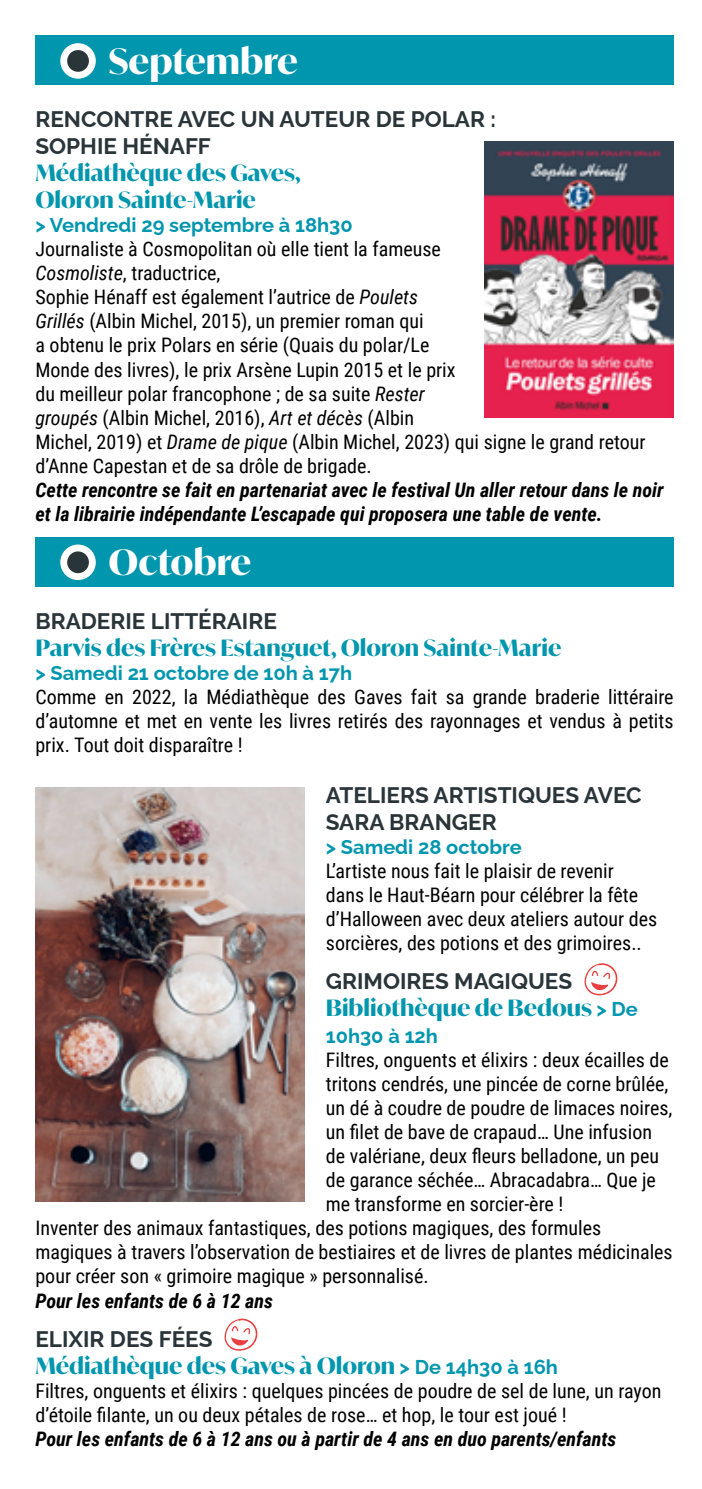
<style>
.page{position:relative;width:702px;height:1489px;background:#fff}
.page>*{position:absolute;margin:0;border:0;box-sizing:border-box;transform-origin:0 0}
.t1{font:700 35px "Ivy Mode";color:#fff}
.t2{font:700 22.5px/27px "Ivy Mode";color:#0096ae}
.t3{font:700 22.5px/27px "Raleway";color:#2a353a}
.t4{font:20px/24px "Roboto Condensed";color:#000}
.t5{font:italic 700 20px/24px "Roboto Condensed";color:#000}
.t6{font:700 20px "Raleway";color:#0096ae}
.s1{font-style:italic}
.s2{font-family:"Raleway";font-size:20px}
</style>
<div class="page">
<div style="left:35px;top:35px;width:638px;height:50px;background:#0096ae"></div>
<div style="left:60px;top:43px;width:36px;height:36px;background:#fff;border-radius:50%"></div>
<div style="left:67px;top:50px;width:22px;height:22px;background:#2a353a;border-radius:50%"></div>
<div style="left:35px;top:537px;width:638px;height:49px;background:#0096ae"></div>
<div style="left:60px;top:544px;width:36px;height:36px;background:#fff;border-radius:50%"></div>
<div style="left:67px;top:551px;width:22px;height:22px;background:#2a353a;border-radius:50%"></div>
<svg style="left:584px;top:963px;width:34px;height:33px"></svg>
<svg style="left:224px;top:1318px;width:34px;height:33px"></svg>
<img style="left:484px;top:141px;width:189px;height:277px">
<img style="left:35px;top:787px;width:269px;height:414px">
<h1 class="t1" style="left:108px;top:37px;width:191px">Septembre</h1>
<p class="t3" style="left:35px;top:103px;width:462px">RENCONTRE AVEC UN AUTEUR DE POLAR :<br>SOPHIE HÉNAFF</p>
<p class="t2" style="left:35px;top:159px;width:266px">Médiathèque des Gaves,<br>Oloron Sainte-Marie</p>
<p class="t6" style="left:35px;top:209px;width:319px">&gt; Vendredi 29 septembre à 18h30</p>
<p class="t4" style="left:35px;top:236px;width:611px">Journaliste à Cosmopolitan où elle tient la fameuse<br><span class="s1">Cosmoliste</span>, traductrice,<br>Sophie Hénaff est également l’autrice de <span class="s1">Poulets<br>Grillés</span> (Albin Michel, 2015), un premier roman qui<br>a obtenu le prix Polars en série (Quais du polar/Le<br>Monde des livres), le prix Arsène Lupin 2015 et le prix<br>du meilleur polar francophone ; de sa suite <span class="s1">Rester<br>groupés</span> (Albin Michel, 2016), <span class="s1">Art et décès</span> (Albin<br>Michel, 2019) et <span class="s1">Drame de pique</span> (Albin Michel, 2023) qui signe le grand retour d’Anne Capestan et de sa drôle de brigade.</p>
<p class="t5" style="left:35px;top:476px;width:629px">Cette rencontre se fait en partenariat avec le festival Un aller retour dans le noir et la librairie indépendante L’escapade qui proposera une table de vente.</p>
<h1 class="t1" style="left:108px;top:538px;width:144px">Octobre</h1>
<p class="t3" style="left:35px;top:604px;width:243px">BRADERIE LITTÉRAIRE</p>
<p class="t2" style="left:35px;top:633px;width:527px">Parvis des Frères Estanguet, Oloron Sainte-Marie</p>
<p class="t6" style="left:35px;top:656px;width:318px">&gt; Samedi 21 octobre de 10h à 17h</p>
<p class="t4" style="left:35px;top:683px;width:639px;text-align:justify">Comme en 2022, la Médiathèque des Gaves fait sa grande braderie littéraire d’automne et met en vente les livres retirés des rayonnages et vendus à petits prix. Tout doit disparaître !</p>
<p class="t3" style="left:326px;top:778px;width:317px">ATELIERS ARTISTIQUES AVEC<br>SARA BRANGER</p>
<p class="t6" style="left:326px;top:830px;width:197px">&gt; Samedi 28 octobre</p>
<p class="t4" style="left:326px;top:857px;width:333px">L’artiste nous fait le plaisir de revenir<br>dans le Haut-Béarn pour célébrer la fête d’Halloween avec deux ateliers autour des sorcières, des potions et des grimoires..</p>
<p class="t3" style="left:326px;top:965px;width:248px">GRIMOIRES MAGIQUES</p>
<p class="t2" style="left:326px;top:994px;width:313px">Bibliothèque de Bedous <span class="s2">&gt; De</span></p>
<p class="t6" style="left:326px;top:1020px;width:114px">10h30 à 12h</p>
<p class="t4" style="left:326px;top:1047px;width:344px">Filtres, onguents et élixirs : deux écailles de</p>
<p class="t4" style="left:326px;top:1071px;width:344px">tritons cendrés, une pincée de corne brûlée,</p>
<p class="t4" style="left:326px;top:1095px;width:348px">un dé à coudre de poudre de limaces noires,</p>
<p class="t4" style="left:326px;top:1119px;width:327px">un filet de bave de crapaud… Une infusion</p>
<p class="t4" style="left:326px;top:1143px;width:335px">de valériane, deux fleurs belladone, un peu</p>
<p class="t4" style="left:326px;top:1167px;width:331px">de garance séchée… Abracadabra… Que je</p>
<p class="t4" style="left:326px;top:1191px;width:239px">me transforme en sorcier-ère !</p>
<p class="t4" style="left:35px;top:1215px;width:567px">Inventer des animaux fantastiques, des potions magiques, des formules</p>
<p class="t4" style="left:35px;top:1239px;width:638px">magiques à travers l’observation de bestiaires et de livres de plantes médicinales</p>
<p class="t4" style="left:35px;top:1263px;width:395px">pour créer son « grimoire magique » personnalisé.</p>
<p class="t5" style="left:35px;top:1287px;width:239px">Pour les enfants de 6 à 12 ans</p>
<p class="t3" style="left:35px;top:1322px;width:179px">ELIXIR DES FÉES</p>
<p class="t2" style="left:35px;top:1351px;width:524px">Médiathèque des Gaves à Oloron <span class="s2">&gt; De 14h30 à 16h</span></p>
<p class="t4" style="left:35px;top:1377px;width:627px">Filtres, onguents et élixirs : quelques pincées de poudre de sel de lune, un rayon d’étoile filante, un ou deux pétales de rose… et hop, le tour est joué !</p>
<p class="t5" style="left:35px;top:1425px;width:582px">Pour les enfants de 6 à 12 ans ou à partir de 4 ans en duo parents/enfants</p>
</div>
